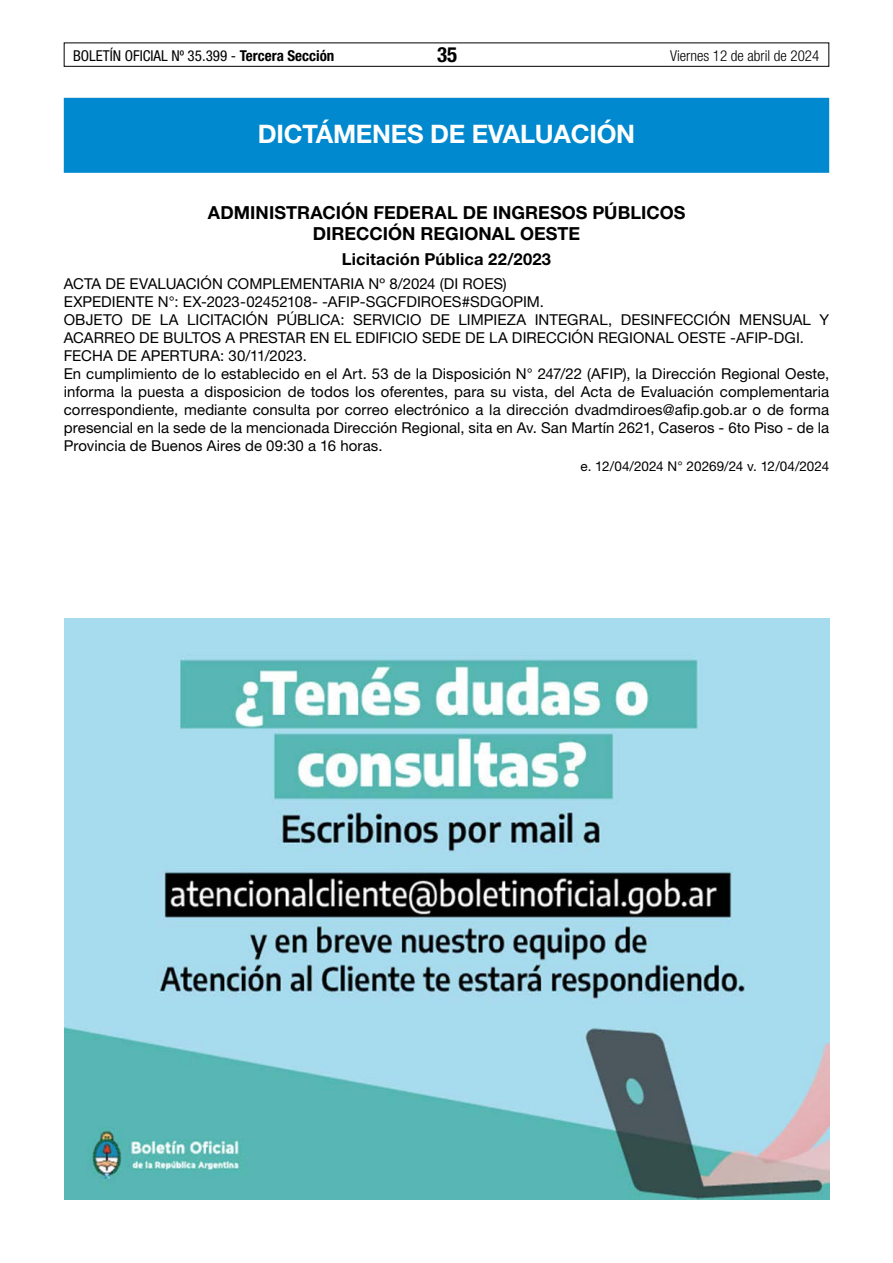
<style>
.page{position:relative;width:893px;height:1263px;background:#fff}
.page>*{position:absolute;margin:0;border:0;box-sizing:border-box;transform-origin:0 0}
.t1{font:700 25.5px "Helvetica Neue LT Std";letter-spacing:-.01em;color:#fff}
.t2{font:700 condensed 21px "Helvetica Neue LT Std";color:#000}
.t3{font:700 18px/21px "Helvetica Neue LT Std";letter-spacing:.005em;color:#000}
.t4{font:700 16.5px "Helvetica Neue LT Std";letter-spacing:.01em;color:#000}
.t5{font:15px/18px "Helvetica Neue LT Std";letter-spacing:.005em;color:#000}
.t6{font:condensed 15px "Helvetica Neue LT Std";color:#000}
.t7{font:300 condensed 15px "Helvetica Neue LT Std";color:#000}
.t8{font:13.5px "Helvetica Neue LT Std";letter-spacing:-.005em;color:#000}
.s1{font-weight:700}
.s2{color:#fff}
</style>
<div class="page">
<div style="left:64px;top:43px;width:765px;height:24px;border:1px solid #000"></div>
<div style="left:64px;top:98px;width:765px;height:75px;background:#0089cf"></div>
<img style="left:65px;top:619px;width:765px;height:580px">
<p class="t6" style="left:73px;top:47px;width:263px">BOLETÍN OFICIAL Nº 35.399 - <span class="s1">Tercera Sección</span></p>
<h2 class="t2" style="left:437px;top:42px;width:22px">35</h2>
<p class="t7" style="left:670px;top:47px;width:151px">Viernes 12 de abril de 2024</p>
<h1 class="t1" style="left:258px;top:118px;width:379px">DICTÁMENES DE EVALUACIÓN</h1>
<p class="t3" style="left:313px;top:202px;width:386px;text-indent:-105px">ADMINISTRACIÓN FEDERAL DE INGRESOS PÚBLICOS <span class="s2">-<br></span>DIRECCIÓN REGIONAL OESTE</p>
<p class="t4" style="left:342px;top:249px;width:211px">Licitación Pública 22/2023</p>
<p class="t5" style="left:64px;top:275px;width:767px">ACTA DE EVALUACIÓN COMPLEMENTARIA Nº 8/2024 (DI ROES)<br>EXPEDIENTE N°: EX-2023-02452108- -AFIP-SGCFDIROES#SDGOPIM.<br>OBJETO DE LA LICITACIÓN PÚBLICA: SERVICIO DE LIMPIEZA INTEGRAL, DESINFECCIÓN MENSUAL Y ACARREO DE BULTOS A PRESTAR EN EL EDIFICIO SEDE DE LA DIRECCIÓN REGIONAL OESTE -AFIP-DGI.<br>FECHA DE APERTURA: 30/11/2023.<br>En cumplimiento de lo establecido en el Art. 53 de la Disposición N° 247/22 (AFIP), la Dirección Regional Oeste, informa la puesta a disposicion de todos los oferentes, para su vista, del Acta de Evaluación complementaria correspondiente, mediante consulta por correo electrónico a la dirección dvadmdiroes@afip.gob.ar o de forma presencial en la sede de la mencionada Dirección Regional, sita en Av. San Martín 2621, Caseros - 6to Piso - de la Provincia de Buenos Aires de 09:30 a 16 horas.</p>
<p class="t8" style="left:580px;top:458px;width:250px">e. 12/04/2024 N° 20269/24 v. 12/04/2024</p>
</div>
